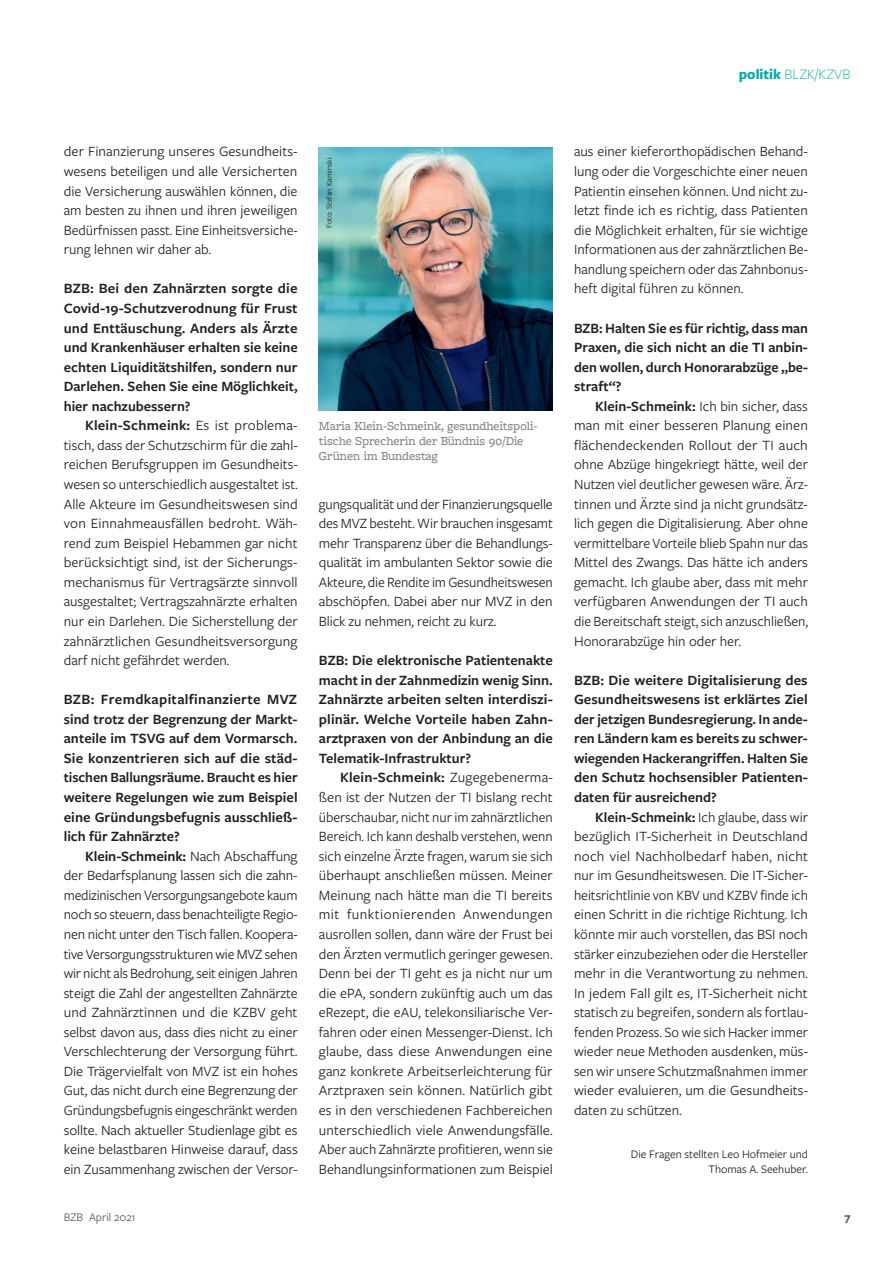
<style>
.page{position:relative;width:893px;height:1263px;background:#fff}
.page>*{position:absolute;margin:0;border:0;box-sizing:border-box;transform-origin:0 0}
.t1{font:300 15px "Freight Sans Pro";color:#00abac}
.t2{font:14.7px/19.5px "Freight Sans Pro";color:#231f20;text-align:justify}
.t3{font:600 14.7px/19.5px "Freight Sans Pro";color:#231f20;text-align:justify}
.t4{font:500 12.75px/15px "Freight Macro Pro";letter-spacing:-.005em;color:#808285}
.t5{font:12px/15px "Freight Sans Pro";color:#231f20;text-align:right}
.t6{font:12px "Freight Sans Pro";color:#58595b}
.t7{font:700 12px "Freight Sans Pro";color:#58595b}
.t8{font:8.25px "Freight Sans Pro";color:#231f20}
.s1{font-weight:700}
.s2{font-weight:600}
</style>
<div class="page">
<img style="left:319px;top:147px;width:234px;height:264px">
<p class="t1" style="left:739px;top:68px;width:113px"><span class="s1">politik</span> BLZK/KZVB</p>
<p class="t2" style="left:64px;top:143px;width:235px">der Finanzierung unseres Gesundheits&shy;wesens beteiligen und alle Versicherten die Versicherung auswählen können, die am besten zu ihnen und ihren jeweiligen Bedürfnissen passt. Eine Einheitsversiche&shy;rung lehnen wir daher ab.</p>
<p class="t3" style="left:64px;top:280px;width:235px">BZB: Bei den Zahnärzten sorgte die Covid-19-Schutzverodnung für Frust und Enttäuschung. Anders als Ärzte und Krankenhäuser erhalten sie keine echten Liquiditätshilfen, sondern nur Darlehen. Sehen Sie eine Möglichkeit, hier nachzubessern?</p>
<p class="t2" style="left:64px;top:417px;width:236px;text-indent:21px"><span class="s2">Klein-Schmeink:</span> Es ist problema&shy;tisch, dass der Schutzschirm für die zahl&shy;reichen Berufsgruppen im Gesundheits&shy;wesen so unterschiedlich ausgestaltet ist.<br>Alle Akteure im Gesundheitswesen sind von Einnahmeausfällen bedroht. Wäh&shy;rend zum Beispiel Hebammen gar nicht berücksichtigt sind, ist der Sicherungs&shy;mechanismus für Vertragsärzte sinnvoll ausgestaltet; Vertragszahnärzte erhalten nur ein Darlehen. Die Sicherstellung der zahnärztlichen Gesundheitsversorgung darf nicht gefährdet werden.</p>
<p class="t3" style="left:64px;top:691px;width:235px">BZB: Fremdkapitalfinanzierte MVZ sind trotz der Begrenzung der Markt&shy;anteile im TSVG auf dem Vormarsch.<br>Sie konzentrieren sich auf die städ&shy;tischen Ballungsräume. Braucht es hier weitere Regelungen wie zum Beispiel eine Gründungsbefugnis ausschließ&shy;lich für Zahnärzte?</p>
<p class="t2" style="left:64px;top:848px;width:236px;text-indent:21px"><span class="s2">Klein-Schmeink:</span> Nach Abschaffung der Bedarfsplanung lassen sich die zahn&shy;medizinischen Versorgungsangebote kaum noch so steuern, dass benachteiligte Regio&shy;nen nicht unter den Tisch fallen. Koopera&shy;tive Versorgungsstrukturen wie MVZ sehen wir nicht als Bedrohung, seit einigen Jahren steigt die Zahl der angestellten Zahnärzte und Zahnärztinnen und die KZBV geht selbst davon aus, dass dies nicht zu einer Verschlechterung der Versorgung führt.<br>Die Trägervielfalt von MVZ ist ein hohes Gut, das nicht durch eine Begrenzung der Gründungsbefugnis eingeschränkt werden sollte. Nach aktueller Studienlage gibt es keine belastbaren Hinweise darauf, dass ein Zusammenhang zwischen der Versor-</p>
<p class="t8" style="left:326px;top:228px;width:72px;rotate:-90deg">Foto: Stefan Kaminski</p>
<p class="t4" style="left:319px;top:420px;width:220px">Maria Klein-Schmeink, gesundheitspoli&shy;tische Sprecherin der Bündnis 90/Die<br>Grünen im Bundestag</p>
<p class="t2" style="left:319px;top:496px;width:235px">gungsqualität und der Finanzierungsquelle des MVZ besteht. Wir brauchen insgesamt mehr Transparenz über die Behandlungs&shy;qualität im ambulanten Sektor sowie die Akteure, die Rendite im Gesundheitswesen abschöpfen. Dabei aber nur MVZ in den Blick zu nehmen, reicht zu kurz.</p>
<p class="t3" style="left:319px;top:652px;width:235px">BZB: Die elektronische Patientenakte macht in der Zahnmedizin wenig Sinn.<br>Zahnärzte arbeiten selten interdiszi&shy;plinär. Welche Vorteile haben Zahn&shy;arztpraxen von der Anbindung an die Telematik-Infrastruktur?</p>
<p class="t2" style="left:319px;top:769px;width:236px;text-indent:21px"><span class="s2">Klein-Schmeink:</span> Zugegebenerma&shy;ßen ist der Nutzen der TI bislang recht überschaubar, nicht nur im zahnärztlichen Bereich. Ich kann deshalb verstehen, wenn sich einzelne Ärzte fragen, warum sie sich überhaupt anschließen müssen. Meiner Meinung nach hätte man die TI bereits mit funktionierenden Anwendungen ausrollen sollen, dann wäre der Frust bei den Ärzten vermutlich geringer gewesen.<br>Denn bei der TI geht es ja nicht nur um die ePA, sondern zukünftig auch um das eRezept, die eAU, telekonsiliarische Ver&shy;fahren oder einen Messenger-Dienst. Ich glaube, dass diese Anwendungen eine ganz konkrete Arbeitserleichterung für Arztpraxen sein können. Natürlich gibt es in den verschiedenen Fachbereichen unterschiedlich viele Anwendungsfälle.<br>Aber auch Zahnärzte profitieren, wenn sie Behandlungsinformationen zum Beispiel</p>
<p class="t2" style="left:574px;top:143px;width:235px">aus einer kieferorthopädischen Behand&shy;lung oder die Vorgeschichte einer neuen Patientin einsehen können. Und nicht zu&shy;letzt finde ich es richtig, dass Patienten die Möglichkeit erhalten, für sie wichtige Informationen aus der zahnärztlichen Be&shy;handlung speichern oder das Zahnbonus&shy;heft digital führen zu können.</p>
<p class="t3" style="left:574px;top:320px;width:236px">BZB: Halten Sie es für richtig, dass man Praxen, die sich nicht an die TI anbin&shy;den wollen, durch Honorarabzüge „be&shy;straft“?</p>
<p class="t2" style="left:574px;top:398px;width:236px;text-indent:21px"><span class="s2">Klein-Schmeink:</span> Ich bin sicher, dass man mit einer besseren Planung einen flächendeckenden Rollout der TI auch ohne Abzüge hingekriegt hätte, weil der Nutzen viel deutlicher gewesen wäre. Ärz&shy;tinnen und Ärzte sind ja nicht grundsätz&shy;lich gegen die Digitalisierung. Aber ohne vermittelbare Vorteile blieb Spahn nur das Mittel des Zwangs. Das hätte ich anders gemacht. Ich glaube aber, dass mit mehr verfügbaren Anwendungen der TI auch die Bereitschaft steigt, sich anzuschließen, Honorarabzüge hin oder her.</p>
<p class="t3" style="left:574px;top:672px;width:236px">BZB: Die weitere Digitalisierung des Gesundheitswesens ist erklärtes Ziel der jetzigen Bundesregierung. In ande&shy;ren Ländern kam es bereits zu schwer&shy;wiegenden Hackerangriffen. Halten Sie den Schutz hochsensibler Patienten&shy;daten für ausreichend?</p>
<p class="t2" style="left:574px;top:809px;width:236px;text-indent:21px"><span class="s2">Klein-Schmeink:</span> Ich glaube, dass wir bezüglich IT-Sicherheit in Deutschland noch viel Nachholbedarf haben, nicht nur im Gesundheitswesen. Die IT-Sicher&shy;heitsrichtlinie von KBV und KZBV finde ich einen Schritt in die richtige Richtung. Ich könnte mir auch vorstellen, das BSI noch stärker einzubeziehen oder die Hersteller mehr in die Verantwortung zu nehmen.<br>In jedem Fall gilt es, IT-Sicherheit nicht statisch zu begreifen, sondern als fortlau&shy;fenden Prozess. So wie sich Hacker immer wieder neue Methoden ausdenken, müs&shy;sen wir unsere Schutzmaßnahmen immer wieder evaluieren, um die Gesundheits&shy;daten zu schützen.</p>
<p class="t5" style="left:631px;top:1148px;width:179px">Die Fragen stellten Leo Hofmeier und<br>Thomas A. Seehuber.</p>
<p class="t6" style="left:64px;top:1213px;width:73px">BZB April 2021</p>
<p class="t7" style="left:844px;top:1213px;width:7px">7</p>
</div>
